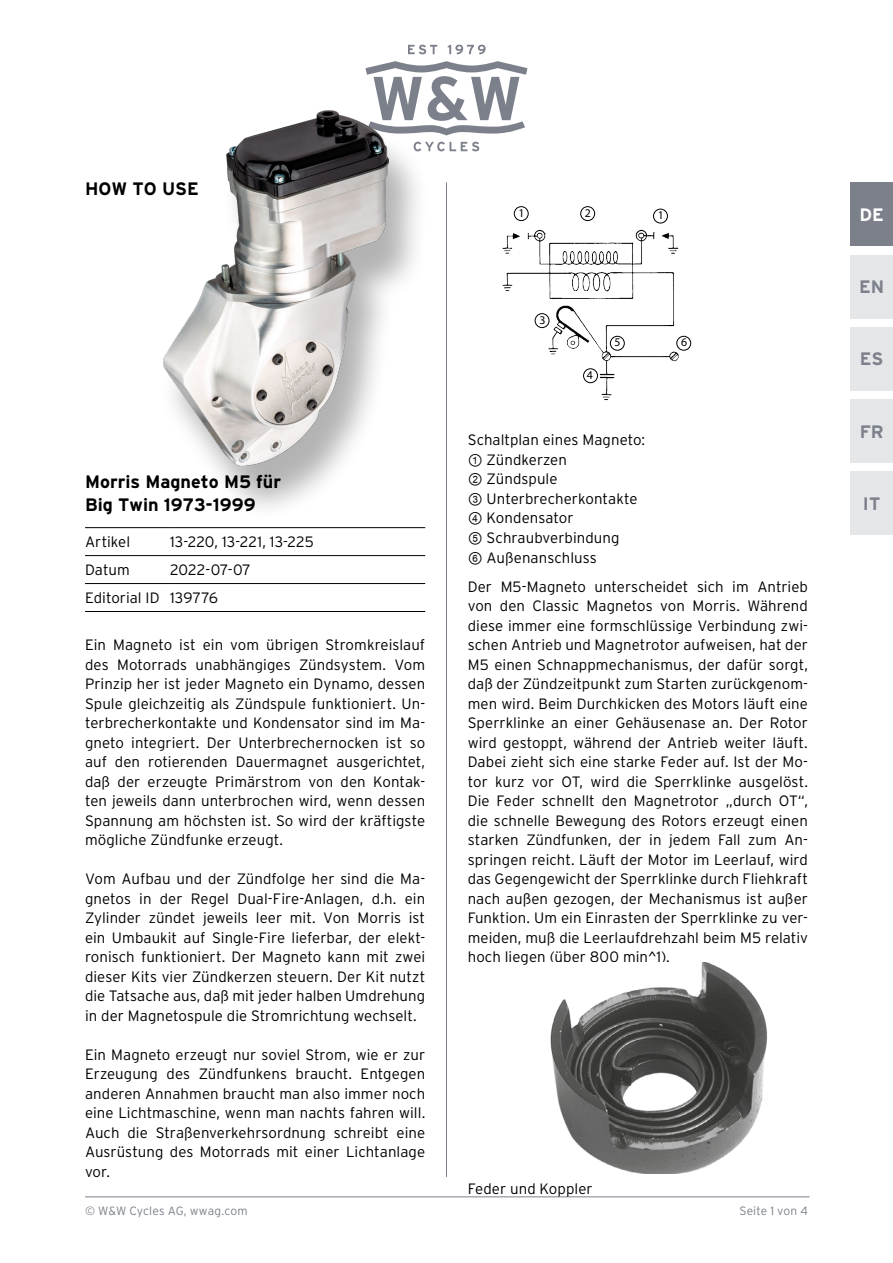
<style>
.page{position:relative;width:893px;height:1263px;background:#fff}
.page>*{position:absolute;margin:0;border:0;box-sizing:border-box;transform-origin:0 0}
.t1{font:700 18px/22.5px "Interstate";color:#000}
.t2{font:700 18px "Interstate";color:#7c808b}
.t3{font:700 18px "Interstate";color:#fff}
.t4{font:300 15px/19.5px "Interstate";letter-spacing:.005em;color:#000;text-align:justify}
.t5{font:300 12px "Interstate";letter-spacing:.01em;color:#7c808b}
.t6{font:11.85px "Myriad Pro";color:#000}
.s1{font-family:"Arial Unicode MS";font-weight:400}
</style>
<div class="page">
<svg style="left:408px;top:45px;width:29px;height:9px"></svg>
<svg style="left:448px;top:45px;width:38px;height:9px"></svg>
<svg style="left:430px;top:142px;width:49px;height:9px"></svg>
<svg style="left:365px;top:61px;width:162px;height:75px"></svg>
<hr style="left:85px;top:1196px;width:724px;height:1px;background:#7c808b">
<hr style="left:446px;top:182px;width:1px;height:995px;background:#7c808b">
<div style="left:850px;top:255px;width:43px;height:63px;background:#e5e6e8"></div>
<div style="left:850px;top:327px;width:43px;height:64px;background:#e5e6e8"></div>
<div style="left:850px;top:399px;width:43px;height:64px;background:#e5e6e8"></div>
<div style="left:850px;top:471px;width:43px;height:64px;background:#e5e6e8"></div>
<div style="left:850px;top:182px;width:43px;height:64px;background:#7c808b"></div>
<div style="left:158px;top:120px;width:272px;height:401px;background:#000;opacity:.3"></div>
<img style="left:163px;top:111px;width:225px;height:354px">
<hr style="left:85px;top:527px;width:85px;height:1px;background:#000">
<hr style="left:170px;top:527px;width:255px;height:1px;background:#000">
<hr style="left:85px;top:555px;width:85px;height:1px;background:#000">
<hr style="left:170px;top:555px;width:255px;height:1px;background:#000">
<hr style="left:85px;top:583px;width:85px;height:1px;background:#000">
<hr style="left:85px;top:611px;width:85px;height:1px;background:#000">
<hr style="left:170px;top:583px;width:255px;height:1px;background:#000">
<hr style="left:170px;top:611px;width:255px;height:1px;background:#000">
<img style="left:502px;top:206px;width:190px;height:195px">
<div style="left:514px;top:206px;width:15px;height:15px;border:1px solid #000;border-radius:50%"></div>
<div style="left:580px;top:206px;width:15px;height:15px;border:1px solid #000;border-radius:50%"></div>
<div style="left:535px;top:313px;width:14px;height:15px;border:1px solid #000;border-radius:50%"></div>
<div style="left:610px;top:336px;width:15px;height:15px;border:1px solid #000;border-radius:50%"></div>
<div style="left:583px;top:368px;width:15px;height:15px;border:1px solid #000;border-radius:50%"></div>
<div style="left:676px;top:336px;width:15px;height:15px;border:1px solid #000;border-radius:50%"></div>
<div style="left:653px;top:209px;width:15px;height:15px;border:1px solid #000;border-radius:50%"></div>
<img style="left:550px;top:962px;width:218px;height:211px">
<p class="t1" style="left:85px;top:178px;width:115px">HOW TO USE</p>
<p class="t1" style="left:85px;top:470px;width:198px">Morris Magneto M5 für<br>Big Twin 1973-1999</p>
<p class="t4" style="left:85px;top:532px;width:47px">Artikel</p>
<p class="t4" style="left:170px;top:532px;width:145px">13-220, 13-221, 13-225</p>
<p class="t4" style="left:85px;top:560px;width:46px">Datum</p>
<p class="t4" style="left:85px;top:556px;width:167px;line-height:27.9px;text-indent:85px">2022-07-07<br>Editorial ID 139776</p>
<p class="t4" style="left:85px;top:635px;width:342px">Ein Magneto ist ein vom übrigen Stromkreislauf des Motorrads unabhängiges Zündsystem. Vom Prinzip her ist jeder Magneto ein Dynamo, dessen Spule gleichzeitig als Zündspule funktioniert. Un&shy;terbrecherkontakte und Kondensator sind im Ma&shy;gneto integriert. Der Unterbrechernocken ist so auf den rotierenden Dauermagnet ausgerichtet, daß der erzeugte Primärstrom von den Kontak&shy;ten jeweils dann unterbrochen wird, wenn dessen Spannung am höchsten ist. So wird der kräftigste mögliche Zündfunke erzeugt.</p>
<p class="t4" style="left:85px;top:869px;width:342px">Vom Aufbau und der Zündfolge her sind die Ma&shy;gnetos in der Regel Dual-Fire-Anlagen, d.h. ein Zylinder zündet jeweils leer mit. Von Morris ist ein Umbaukit auf Single-Fire lieferbar, der elekt&shy;ronisch funktioniert. Der Magneto kann mit zwei dieser Kits vier Zündkerzen steuern. Der Kit nutzt die Tatsache aus, daß mit jeder halben Umdrehung in der Magnetospule die Stromrichtung wechselt.</p>
<p class="t4" style="left:85px;top:1045px;width:342px">Ein Magneto erzeugt nur soviel Strom, wie er zur Erzeugung des Zündfunkens braucht. Entgegen anderen Annahmen braucht man also immer noch eine Lichtmaschine, wenn man nachts fahren will.<br>Auch die Straßenverkehrsordnung schreibt eine Ausrüstung des Motorrads mit einer Lichtanlage vor.</p>
<p class="t5" style="left:85px;top:1204px;width:164px">© W&amp;W Cycles AG, wwag.com</p>
<p class="t6" style="left:519px;top:206px;width:8px">1</p>
<p class="t6" style="left:585px;top:206px;width:8px">2</p>
<p class="t6" style="left:658px;top:209px;width:8px">1</p>
<p class="t6" style="left:539px;top:313px;width:8px">3</p>
<p class="t6" style="left:587px;top:368px;width:8px">4</p>
<p class="t6" style="left:615px;top:336px;width:8px">5</p>
<p class="t4" style="left:468px;top:430px;width:179px;text-align:left">Schaltplan eines Magneto:<br><span class="s1">①</span> Zündkerzen<br><span class="s1">②</span> Zündspule<br><span class="s1">③</span> Unterbrecherkontakte<br><span class="s1">④</span> Kondensator<br><span class="s1">⑤</span> Schraubverbindung<br><span class="s1">⑥</span> Außenanschluss</p>
<p class="t6" style="left:681px;top:336px;width:8px">6</p>
<p class="t4" style="left:468px;top:577px;width:342px">Der M5-Magneto unterscheidet sich im Antrieb von den Classic Magnetos von Morris. Während diese immer eine formschlüssige Verbindung zwi&shy;schen Antrieb und Magnetrotor aufweisen, hat der M5 einen Schnappmechanismus, der dafür sorgt, daß der Zündzeitpunkt zum Starten zurückgenom&shy;men wird. Beim Durchkicken des Motors läuft eine Sperrklinke an einer Gehäusenase an. Der Rotor wird gestoppt, während der Antrieb weiter läuft.<br>Dabei zieht sich eine starke Feder auf. Ist der Mo&shy;tor kurz vor OT, wird die Sperrklinke ausgelöst.<br>Die Feder schnellt den Magnetrotor „durch OT“, die schnelle Bewegung des Rotors erzeugt einen starken Zündfunken, der in jedem Fall zum An&shy;springen reicht. Läuft der Motor im Leerlauf, wird das Gegengewicht der Sperrklinke durch Fliehkraft nach außen gezogen, der Mechanismus ist außer Funktion. Um ein Einrasten der Sperrklinke zu ver&shy;meiden, muß die Leerlaufdrehzahl beim M5 relativ hoch liegen (über 800 min^1).</p>
<p class="t4" style="left:468px;top:1178px;width:126px">Feder und Koppler</p>
<p class="t5" style="left:739px;top:1204px;width:70px">Seite 1 von 4</p>
<p class="t3" style="left:859px;top:204px;width:26px">DE</p>
<p class="t2" style="left:859px;top:277px;width:27px">EN</p>
<p class="t2" style="left:860px;top:349px;width:25px">ES</p>
<p class="t2" style="left:860px;top:421px;width:26px">FR</p>
<p class="t2" style="left:863px;top:494px;width:19px">IT</p>
</div>
